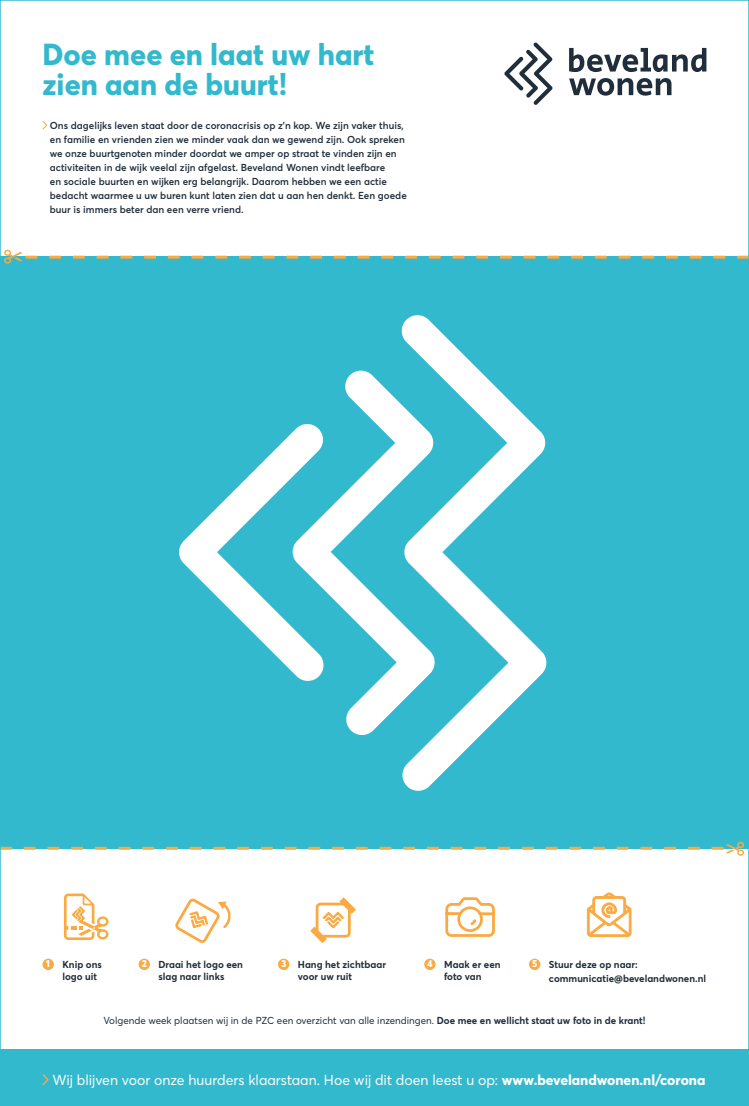
<style>
.page{position:relative;width:749px;height:1106px;background:#fff}
.page>*{position:absolute;margin:0;border:0;box-sizing:border-box;transform-origin:0 0}
.t1{font:800 30px/30px "Averta Std";color:#33b9cd}
.t2{font:14.3px "Averta Std";color:#fff}
.t3{font:600 10px/14px "Averta Std";color:#202e3b}
.t4{font:700 10px/12px "Averta Std";color:#202e3b}
.t5{font:10px "Averta Std";color:#202e3b}
.t6{font:800 10px "Averta Std";color:#fff}
.s1{font-weight:800;color:#fff}
.s2{font-weight:700}
.s3{font-weight:800}
</style>
<div class="page">
<div style="left:0;top:1049px;width:748px;height:57px;background:#33b9cd"></div>
<div style="left:0;top:257px;width:748px;height:591px;background:#33b9cd"></div>
<svg style="left:179px;top:434px;width:112px;height:237px"></svg>
<svg style="left:401px;top:315px;width:146px;height:475px"></svg>
<svg style="left:291px;top:369px;width:144px;height:366px"></svg>
<svg style="left:42px;top:121px;width:5px;height:8px"></svg>
<div style="left:43px;top:958px;width:11px;height:12px;background:#faaa42;border-radius:50%"></div>
<div style="left:424px;top:958px;width:11px;height:12px;background:#faaa42;border-radius:50%"></div>
<div style="left:138px;top:958px;width:12px;height:12px;background:#faaa42;border-radius:50%"></div>
<div style="left:529px;top:958px;width:11px;height:12px;background:#faaa42;border-radius:50%"></div>
<div style="left:278px;top:958px;width:11px;height:12px;background:#faaa42;border-radius:50%"></div>
<svg style="left:42px;top:1074px;width:7px;height:11px"></svg>
<svg style="left:504px;top:43px;width:48px;height:62px"></svg>
<svg style="left:569px;top:48px;width:137px;height:24px"></svg>
<svg style="left:569px;top:78px;width:102px;height:18px"></svg>
<svg style="left:64px;top:893px;width:44px;height:47px"></svg>
<svg style="left:2px;top:842px;width:741px;height:13px"></svg>
<svg style="left:4px;top:250px;width:742px;height:14px"></svg>
<svg style="left:175px;top:898px;width:56px;height:45px"></svg>
<svg style="left:310px;top:897px;width:46px;height:46px"></svg>
<svg style="left:445px;top:897px;width:50px;height:40px"></svg>
<svg style="left:586px;top:892px;width:45px;height:46px"></svg>
<h1 class="t1" style="left:43px;top:38px;width:333px">Doe mee en laat uw hart zien aan de buurt!</h1>
<p class="t3" style="left:50px;top:118px;width:358px">Ons dagelijks leven staat door de coronacrisis op z’n kop. We zijn vaker thuis, en familie en vrienden zien we minder vaak dan we gewend zijn. Ook spreken we onze buurtgenoten minder doordat we amper op straat te vinden zijn en activiteiten in de wijk veelal zijn afgelast. Beveland Wonen vindt leefbare<br>en sociale buurten en wijken erg belangrijk. Daarom hebben we een actie bedacht waarmee u uw buren kunt laten zien dat u aan hen denkt. Een goede buur is immers beter dan een verre vriend.</p>
<p class="t6" style="left:46px;top:956px;width:6px">1</p>
<p class="t4" style="left:62px;top:957px;width:41px">Knip ons logo uit</p>
<p class="t4" style="left:427px;top:957px;width:75px;text-align:center"><span class="s1">4</span> Maak er een foto van</p>
<p class="t4" style="left:142px;top:957px;width:103px;text-align:center"><span class="s1">2</span> Draai het logo een slag naar links</p>
<p class="t4" style="left:548px;top:956px;width:159px;line-height:14px;text-indent:-17px"><span class="s1">5</span> Stuur deze op naar: communicatie@bevelandwonen.nl</p>
<p class="t4" style="left:298px;top:957px;width:90px;text-indent:-17px"><span class="s1">3</span> Hang het zichtbaar voor uw ruit</p>
<p class="t5" style="left:103px;top:1013px;width:543px">Volgende week plaatsen wij in de PZC een overzicht van alle inzendingen. <span class="s2">Doe mee en wellicht staat uw foto in de krant!</span></p>
<h2 class="t2" style="left:52px;top:1069px;width:654px">Wij blijven voor onze huurders klaarstaan. Hoe wij dit doen leest u op: <span class="s3">www.bevelandwonen.nl/corona</span></h2>
</div>
